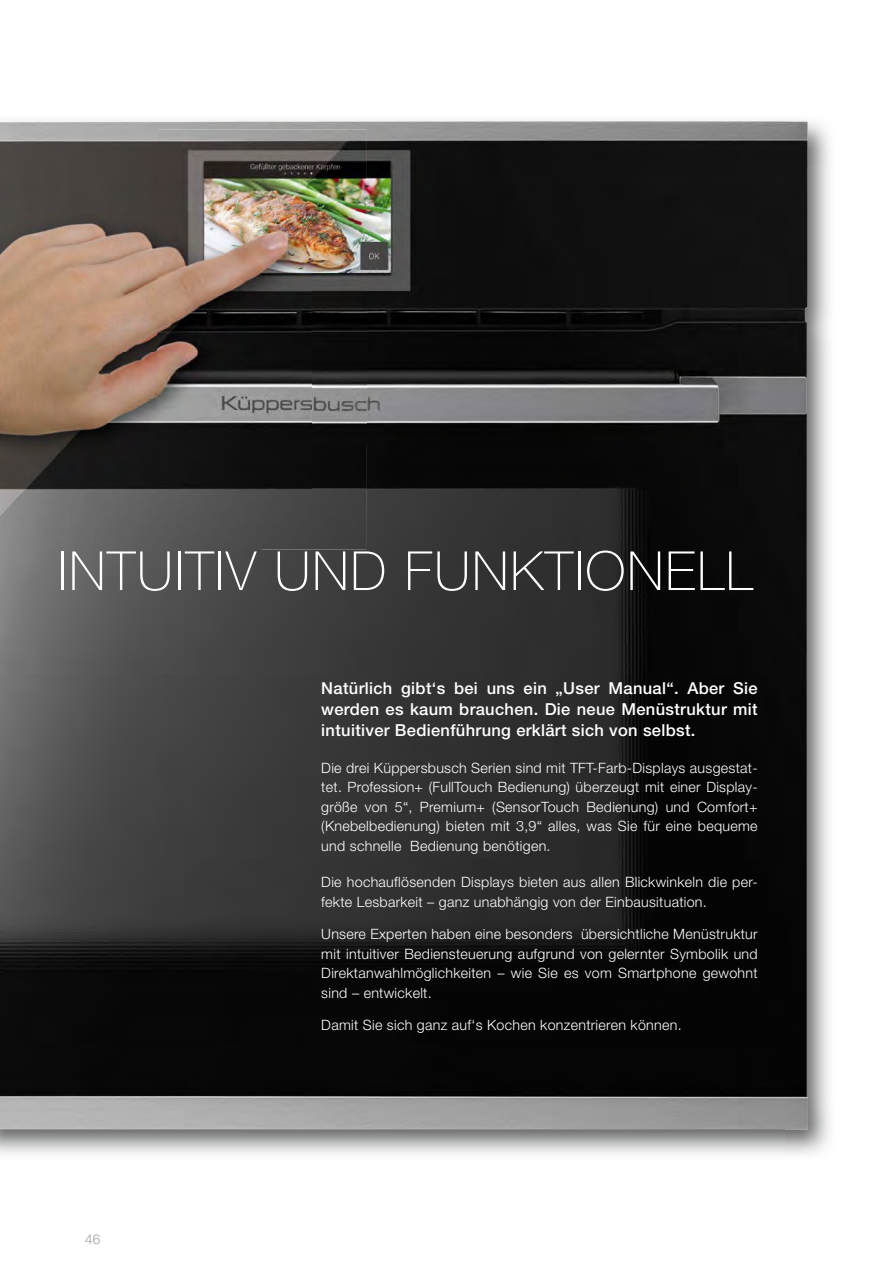
<style>
.page{position:relative;width:893px;height:1263px;background:#fff}
.page>*{position:absolute;margin:0;border:0;box-sizing:border-box;transform-origin:0 0}
.t1{font:100 54px "Helvetica Neue CE";letter-spacing:.03em;color:#fff}
.t2{font:500 16.5px/21px "Helvetica Neue CE";letter-spacing:.02em;color:#fff;text-align:justify}
.t3{font:300 14.25px/19.5px "Helvetica Neue CE";letter-spacing:.02em;color:#fff;text-align:justify}
.t4{font:300 13.5px "Helvetica Neue CE";color:#9c9d9d}
</style>
<div class="page">
<img style="left:784px;top:166px;width:49px;height:988px">
<img style="left:0;top:121px;width:808px;height:1008px">
<img style="left:157px;top:129px;width:209px;height:105px">
<img style="left:0;top:129px;width:157px;height:83px">
<img style="left:312px;top:234px;width:54px;height:210px">
<img style="left:262px;top:444px;width:104px;height:105px">
<img style="left:0;top:541px;width:262px;height:8px">
<img style="left:0;top:212px;width:312px;height:329px">
<h1 class="t1" style="left:58px;top:539px;width:696px">INTUITIV UND FUNKTIONELL</h1>
<p class="t4" style="left:85px;top:1231px;width:17px">46</p>
<p class="t2" style="left:321px;top:678px;width:438px">Natürlich gibt‘s bei uns ein „User Manual“. Aber Sie werden es kaum brauchen. Die neue Menüstruktur mit intuitiver Bedienführung erklärt sich von selbst.</p>
<p class="t3" style="left:321px;top:758px;width:438px">Die drei Küppersbusch Serien sind mit TFT-Farb-Displays ausgestat&shy;tet. Profession+ (FullTouch Bedienung) überzeugt mit einer Display&shy;größe von 5“, Premium+ (SensorTouch Bedienung) und Comfort+ (Knebelbedienung) bieten mit 3,9“ alles, was Sie für eine bequeme und schnelle Bedienung benötigen.</p>
<p class="t3" style="left:321px;top:873px;width:438px">Die hochauflösenden Displays bieten aus allen Blickwinkeln die per&shy;fekte Lesbarkeit – ganz unabhängig von der Einbausituation.</p>
<p class="t3" style="left:321px;top:924px;width:438px">Unsere Experten haben eine besonders übersichtliche Menüstruktur mit intuitiver Bediensteuerung aufgrund von gelernter Symbolik und Direktanwahlmöglichkeiten – wie Sie es vom Smartphone gewohnt sind – entwickelt.</p>
<p class="t3" style="left:321px;top:1015px;width:362px">Damit Sie sich ganz auf‘s Kochen konzentrieren können.</p>
</div>
